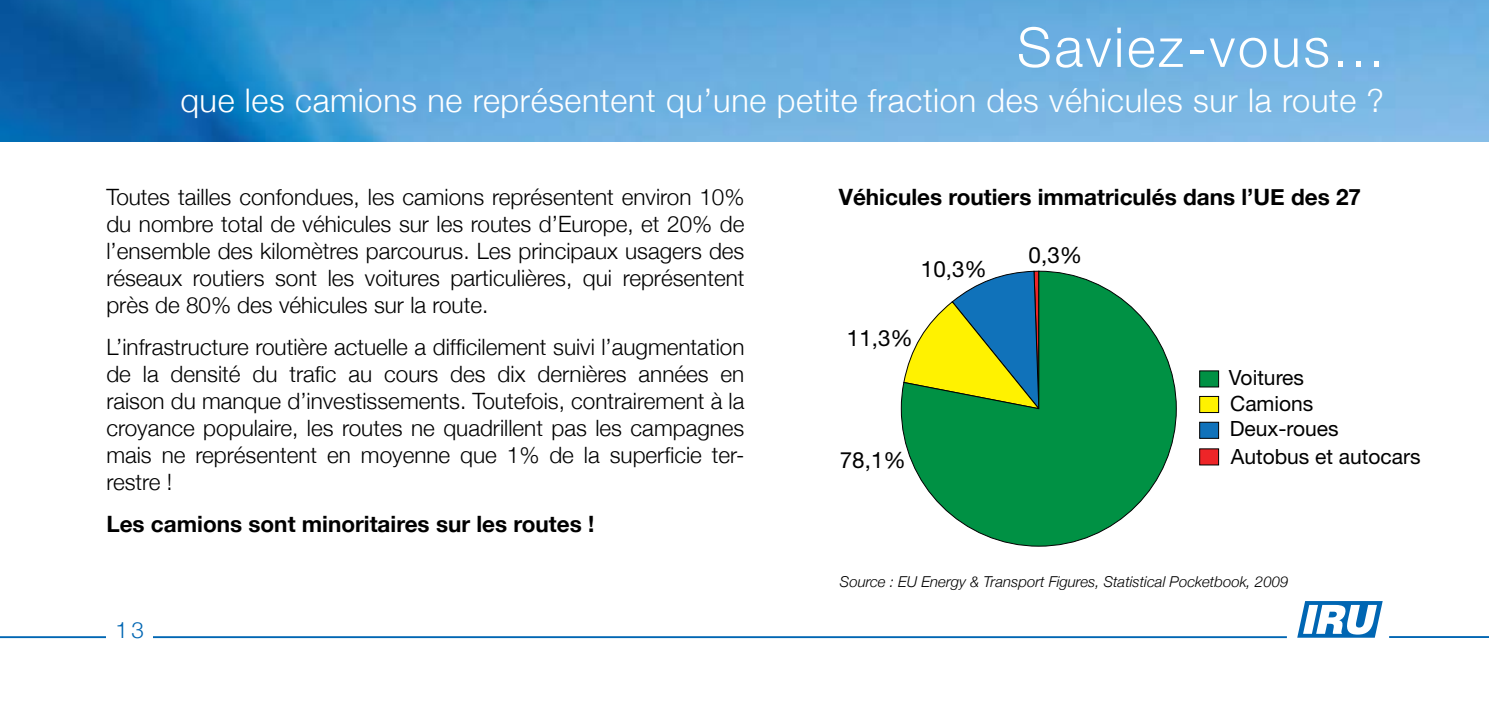
<style>
.page{position:relative;width:1489px;height:709px;background:#fff}
.page>*{position:absolute;margin:0;border:0;box-sizing:border-box;transform-origin:0 0}
.t1{font:300 55px "Helvetica Neue";letter-spacing:.05em;color:#fff}
.t2{font:300 32.5px "Helvetica Neue";letter-spacing:.02em;color:#fff}
.t3{font:300 22.5px/27px "Helvetica Neue";color:#000;text-align:justify}
.t4{font:700 22.5px "Helvetica Neue";color:#000}
.t5{font:22.5px "Helvetica Neue";color:#000}
.t6{font:300 22.5px "Helvetica Neue";color:#0066b3}
.t7{font:21px/26.2px "Helvetica Neue";color:#000}
.t8{font:italic 300 15px "Helvetica Neue";color:#000}
</style>
<div class="page">
<hr style="left:1388px;top:636px;width:100px;height:2px;background:#0066b3">
<svg style="left:1297px;top:601px;width:85px;height:36px"></svg>
<hr style="left:0;top:636px;width:1286px;height:2px;background:#0066b3">
<img style="left:0;top:0;width:1488px;height:142px">
<div style="left:106px;top:616px;width:47px;height:29px;background:#fff"></div>
<div style="left:1199px;top:370px;width:19px;height:17px;background:#009144"></div>
<div style="left:1199px;top:396px;width:19px;height:17px;background:#fff200;border:1px solid #000"></div>
<div style="left:1199px;top:422px;width:19px;height:16px;background:#1072ba;border:1px solid #000"></div>
<div style="left:1199px;top:448px;width:19px;height:17px;background:#ee2528"></div>
<svg style="left:900px;top:270px;width:276px;height:276px"></svg>
<h1 class="t1" style="left:1016px;top:14px;width:368px">Saviez-vous...</h1>
<h2 class="t2" style="left:180px;top:80px;width:1205px">que les camions ne représentent qu’une petite fraction des véhicules sur la route ?</h2>
<p class="t3" style="left:106px;top:183px;width:639px">Toutes tailles confondues, les camions représentent environ 10% du nombre total de véhicules sur les routes d’Europe, et 20% de l’ensemble des kilomètres parcourus. Les principaux usagers des réseaux routiers sont les voitures particulières, qui représentent près de 80% des véhicules sur la route.</p>
<p class="t3" style="left:106px;top:333px;width:639px">L’infrastructure routière actuelle a difficilement suivi l’augmentation de la densité du trafic au cours des dix dernières années en raison du manque d’investissements. Toutefois, contrairement à la croyance populaire, les routes ne quadrillent pas les campagnes mais ne représentent en moyenne que 1% de la superficie ter&shy;restre !</p>
<p class="t4" style="left:106px;top:510px;width:489px">Les camions sont minoritaires sur les routes !</p>
<p class="t6" style="left:116px;top:616px;width:30px">13</p>
<p class="t4" style="left:838px;top:183px;width:523px">Véhicules routiers immatriculés dans l’UE des 27</p>
<p class="t5" style="left:920px;top:255px;width:67px">10,3%</p>
<p class="t5" style="left:846px;top:324px;width:67px">11,3%</p>
<p class="t5" style="left:839px;top:446px;width:67px">78,1%</p>
<p class="t5" style="left:1028px;top:242px;width:55px">0,3%</p>
<p class="t7" style="left:1228px;top:364px;width:193px">Voitures<br>Camions<br>Deux-roues<br>Autobus et autocars</p>
<p class="t8" style="left:839px;top:572px;width:450px">Source : EU Energy &amp; Transport Figures, Statistical Pocketbook, 2009</p>
</div>
